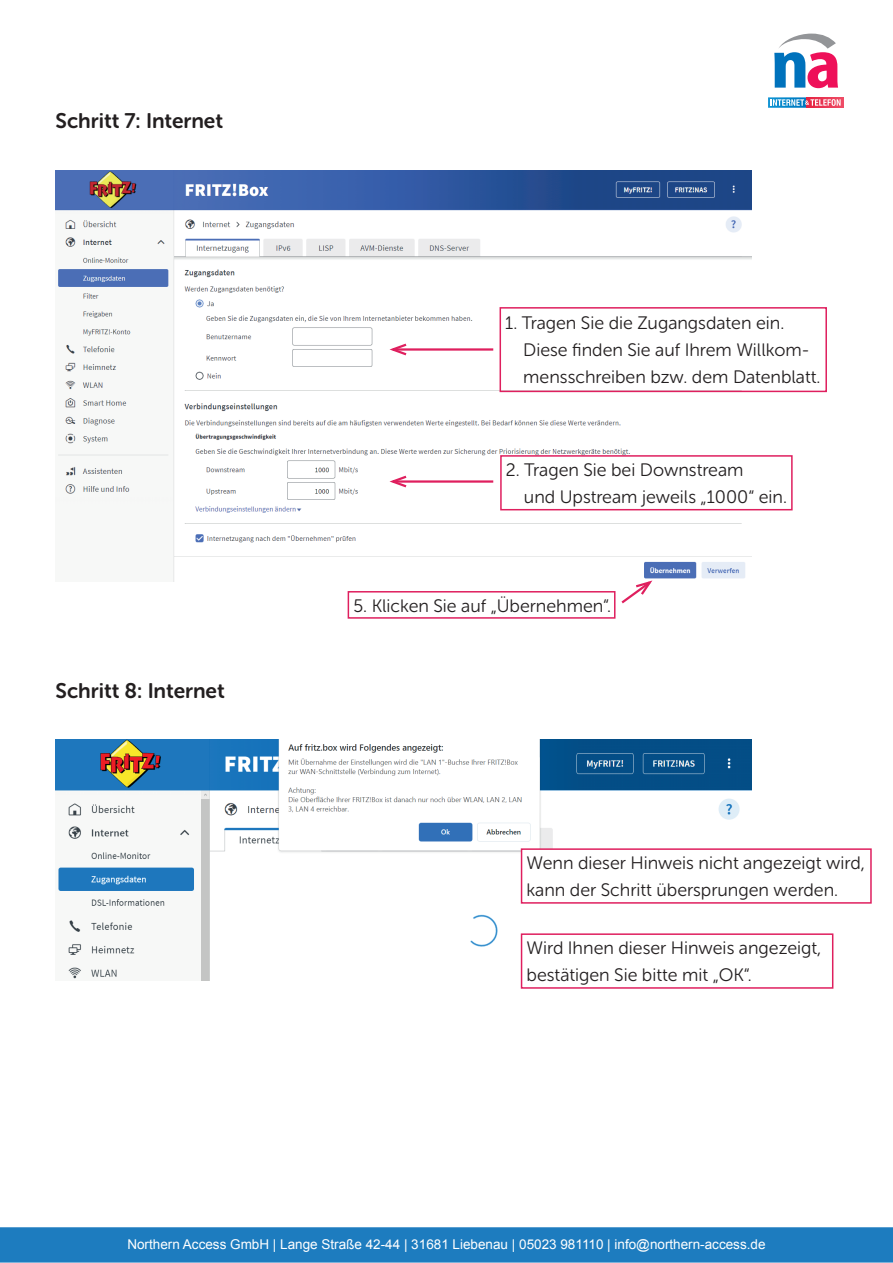
<style>
.page{position:relative;width:893px;height:1263px;background:#fff}
.page>*{position:absolute;margin:0;border:0;box-sizing:border-box;transform-origin:0 0}
.t1{font:21px "Museo Sans Rounded 700";color:#231f20}
.t2{font:18px/27px "Museo Sans Rounded 300";color:#231f20}
.t3{font:13.5px "Arial";color:#fff}
</style>
<div class="page">
<div style="left:0;top:1227px;width:893px;height:35px;background:#1d7cbf;border:2px solid #1d7cbf"></div>
<div style="left:807px;top:97px;width:36px;height:11px;background:#ee4a64"></div>
<svg style="left:768px;top:97px;width:73px;height:11px"></svg>
<svg style="left:774px;top:34px;width:64px;height:54px"></svg>
<img style="left:56px;top:170px;width:695px;height:411px">
<hr style="left:393px;top:348px;width:100px;height:3px;background:#df1f5e">
<svg style="left:386px;top:342px;width:23px;height:15px"></svg>
<hr style="left:393px;top:480px;width:100px;height:3px;background:#df1f5e">
<svg style="left:386px;top:474px;width:23px;height:15px"></svg>
<div style="left:500px;top:307px;width:327px;height:85px;border:2px solid #df1f5e"></div>
<div style="left:500px;top:455px;width:293px;height:55px;border:2px solid #df1f5e"></div>
<svg style="left:619px;top:579px;width:36px;height:25px"></svg>
<div style="left:348px;top:591px;width:267px;height:28px;border:2px solid #df1f5e"></div>
<img style="left:56px;top:740px;width:695px;height:241px">
<div style="left:522px;top:849px;width:349px;height:54px;background:#fff"></div>
<div style="left:521px;top:848px;width:351px;height:56px;border:2px solid #df1f5e"></div>
<div style="left:522px;top:934px;width:311px;height:54px;background:#fff"></div>
<div style="left:521px;top:933px;width:312px;height:56px;border:2px solid #df1f5e"></div>
<p class="t1" style="left:56px;top:109px;width:169px">Schritt 7: Internet</p>
<p class="t1" style="left:56px;top:679px;width:171px">Schritt 8: Internet</p>
<p class="t2" style="left:523px;top:310px;width:299px;text-indent:-18px">1. Tragen Sie die Zugangsdaten ein.<br>Diese finden Sie auf Ihrem Willkom&shy;mensschreiben bzw. dem Datenblatt.</p>
<p class="t2" style="left:524px;top:456px;width:265px;text-indent:-18px">2. Tragen Sie bei Downstream<br>und Upstream jeweils „1000“ ein.</p>
<p class="t2" style="left:353px;top:592px;width:259px">5. Klicken Sie auf „Übernehmen“.</p>
<p class="t2" style="left:527px;top:850px;width:340px">Wenn dieser Hinweis nicht angezeigt wird, kann der Schritt übersprungen werden.</p>
<p class="t2" style="left:527px;top:935px;width:296px">Wird Ihnen dieser Hinweis angezeigt, bestätigen Sie bitte mit „OK“.</p>
<p class="t3" style="left:127px;top:1235px;width:640px">Northern Access GmbH | Lange Straße 42-44 | 31681 Liebenau | 05023 981110 | info@northern-access.de</p>
</div>
